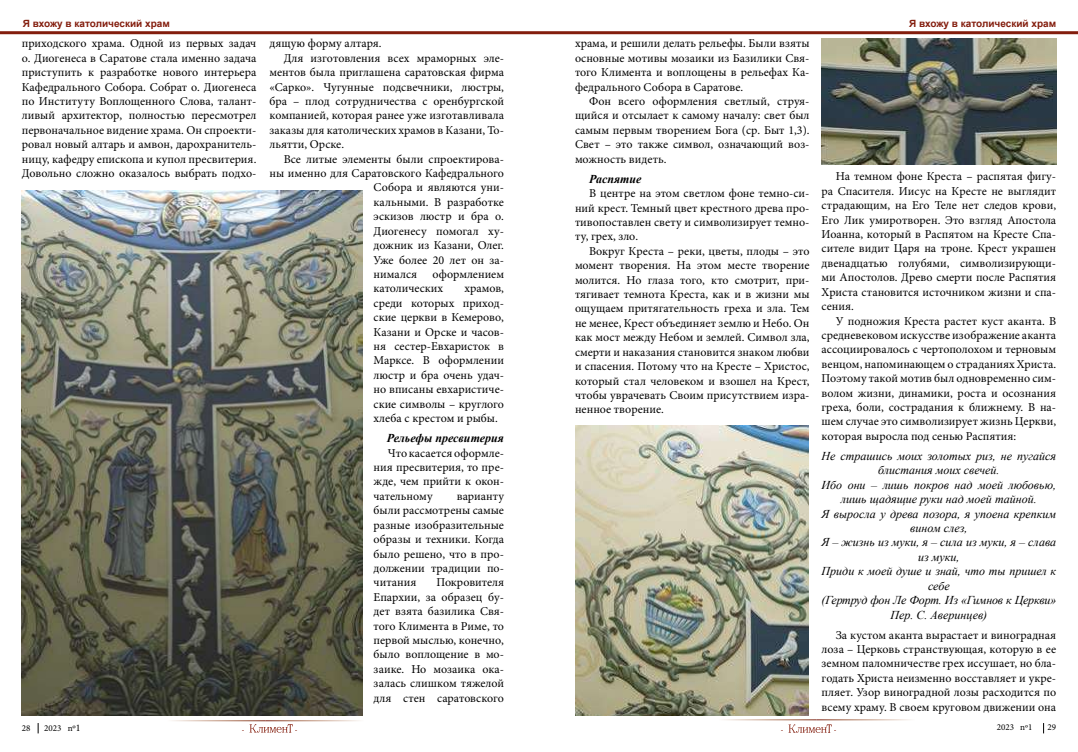
<style>
.page{position:relative;width:1078px;height:752px;background:#fff}
.page>*{position:absolute;margin:0;border:0;box-sizing:border-box;transform-origin:0 0}
.t1{font:12px/14.4px "Minion Pro";color:#000;text-align:justify}
.t2{font:italic 12px/14.4px "Times New Roman";color:#000;text-align:center}
.t3{font:italic 700 12px "Times New Roman";color:#000}
.t4{font:700 10px "Arial";color:#831d0d}
.t5{font:9px "Minion Pro";color:#000}
.s1{font-size:10px}
</style>
<div class="page">
<img style="left:22px;top:191px;width:340px;height:524px">
<hr style="left:0;top:31px;width:1077px;height:3px;background:#831d0d">
<img style="left:575px;top:425px;width:233px;height:290px">
<img style="left:821px;top:39px;width:234px;height:125px">
<svg style="left:242px;top:724px;width:55px;height:8px"></svg>
<svg style="left:788px;top:724px;width:47px;height:8px"></svg>
<p class="t4" style="left:23px;top:17px;width:148px">Я вхожу в католический храм</p>
<p class="t1" style="left:22px;top:36px;width:236px">приходского храма. Одной из первых задач о. Диогенеса в Саратове стала именно задача приступить к разработке нового интерьера Кафедрального Собора. Собрат о. Диогенеса по Институту Воплощенного Слова, талант&shy;ливый архитектор, полностью пересмотрел первоначальное видение храма. Он спроекти&shy;ровал новый алтарь и амвон, дарохранитель&shy;ницу, кафедру епископа и купол пресвитерия.<br>Довольно сложно оказалось выбрать подхо-</p>
<p class="t1" style="left:269px;top:36px;width:114px">дящую форму алтаря.</p>
<p class="t1" style="left:283px;top:51px;width:222px">Для изготовления всех мраморных эле-</p>
<p class="t1" style="left:269px;top:65px;width:236px">ментов была приглашена саратовская фирма</p>
<p class="t1" style="left:269px;top:80px;width:236px">«Сарко». Чугунные подсвечники, люстры,</p>
<p class="t1" style="left:269px;top:94px;width:236px">бра – плод сотрудничества с оренбургской</p>
<p class="t1" style="left:269px;top:108px;width:236px">компанией, которая ранее уже изготавливала</p>
<p class="t1" style="left:269px;top:123px;width:236px">заказы для католических храмов в Казани, То-</p>
<p class="t1" style="left:269px;top:137px;width:76px">льятти, Орске.</p>
<p class="t1" style="left:283px;top:152px;width:222px">Все литые элементы были спроектирова-</p>
<p class="t1" style="left:269px;top:166px;width:236px">ны именно для Саратовского Кафедрального</p>
<p class="t1" style="left:373px;top:180px;width:132px">Собора и являются уни-</p>
<p class="t1" style="left:373px;top:195px;width:132px">кальными. В разработке</p>
<p class="t1" style="left:373px;top:209px;width:132px">эскизов люстр и бра о.</p>
<p class="t1" style="left:373px;top:224px;width:132px">Диогенесу помогал ху-</p>
<p class="t1" style="left:373px;top:238px;width:132px">дожник из Казани, Олег.</p>
<p class="t1" style="left:373px;top:252px;width:132px">Уже более 20 лет он за-</p>
<p class="t1" style="left:373px;top:267px;width:45px">нимался</p>
<p class="t1" style="left:373px;top:267px;width:132px;text-indent:59px">оформлением католических</p>
<p class="t1" style="left:373px;top:281px;width:132px;text-indent:91px">храмов, среди которых приход&shy;ские церкви в Кемерово, Казани и Орске и часов&shy;ня сестер-Евхаристок в Марксе. В оформлении люстр и бра очень удач&shy;но вписаны евхаристиче&shy;ские символы – круглого хлеба с крестом и рыбы.</p>
<p class="t3" style="left:387px;top:429px;width:119px">Рельефы пресвитерия</p>
<p class="t1" style="left:373px;top:445px;width:132px;text-indent:14px">Что касается оформле&shy;ния пресвитерия, то пре&shy;жде, чем прийти к окон&shy;чательному</p>
<p class="t1" style="left:373px;top:488px;width:132px;text-indent:83px">варианту были рассмотрены самые разные изобразительные образы и техники. Когда было решено, что в про&shy;должении традиции по&shy;читания</p>
<p class="t1" style="left:373px;top:575px;width:132px;text-indent:63px">Покровителя Епархии, за образец бу&shy;дет взята базилика Свя&shy;того Климента в Риме, то первой мыслью, конечно, было воплощение в мо&shy;заике. Но мозаика ока&shy;залась слишком тяжелой для стен саратовского</p>
<p class="t1" style="left:575px;top:36px;width:236px">храма, и решили делать рельефы. Были взяты основные мотивы мозаики из Базилики Свя&shy;того Климента и воплощены в рельефах Ка&shy;федрального Собора в Саратове.</p>
<p class="t1" style="left:575px;top:94px;width:236px;text-indent:14px">Фон всего оформления светлый, струя&shy;щийся и отсылает к самому началу: свет был самым первым творением Бога (ср. Быт 1,3).<br>Свет – это также символ, означающий воз&shy;можность видеть.</p>
<p class="t3" style="left:589px;top:170px;width:54px">Распятие</p>
<p class="t1" style="left:575px;top:186px;width:236px;text-indent:14px">В центре на этом светлом фоне темно-си&shy;ний крест. Темный цвет крестного древа про&shy;тивопоставлен свету и символизирует темно&shy;ту, грех, зло.</p>
<p class="t1" style="left:575px;top:244px;width:236px;text-indent:14px">Вокруг Креста – реки, цветы, плоды – это момент творения. На этом месте творение молится. Но глаза того, кто смотрит, при&shy;тягивает темнота Креста, как и в жизни мы ощущаем притягательность греха и зла. Тем не менее, Крест объединяет землю и Небо. Он как мост между Небом и землей. Символ зла, смерти и наказания становится знаком любви и спасения. Потому что на Кресте – Христос, который стал человеком и взошел на Крест, чтобы уврачевать Своим присутствием изра&shy;ненное творение.</p>
<p class="t4" style="left:908px;top:17px;width:148px">Я вхожу в католический храм</p>
<p class="t1" style="left:821px;top:169px;width:236px;text-indent:14px">На темном фоне Креста – распятая фигу&shy;ра Спасителя. Иисус на Кресте не выглядит страдающим, на Его Теле нет следов крови, Его Лик умиротворен. Это взгляд Апостола Иоанна, который в Распятом на Кресте Спа&shy;сителе видит Царя на троне. Крест украшен двенадцатью голубями, символизирующи&shy;ми Апостолов. Древо смерти после Распятия Христа становится источником жизни и спа&shy;сения.</p>
<p class="t1" style="left:821px;top:313px;width:236px;text-indent:14px">У подножия Креста растет куст аканта. В средневековом искусстве изображение аканта ассоциировалось с чертополохом и терновым венцом, напоминающем о страданиях Христа.<br>Поэтому такой мотив был одновременно сим&shy;волом жизни, динамики, роста и осознания греха, боли, сострадания к ближнему. В на&shy;шем случае это символизирует жизнь Церкви, которая выросла под сенью Распятия:</p>
<p class="t2" style="left:821px;top:448px;width:236px">Не страшись моих золотых риз, не пугайся блистания моих свечей.<br>Ибо они – лишь покров над моей любовью, лишь щадящие руки над моей тайной.<br>Я выросла у древа позора, я упоена крепким вином слез,<br>Я – жизнь из муки, я – сила из муки, я – слава из муки,<br>Приди к моей душе и знай, что ты пришел к себе<br>(Гертруд фон Ле Форт. Из «Гимнов к Церкви»<br>Пер. С. Аверинцев)</p>
<p class="t1" style="left:821px;top:627px;width:236px;text-indent:14px">За кустом аканта вырастает и виноградная лоза – Церковь странствующая, которую в ее земном паломничестве грех иссушает, но бла&shy;годать Христа неизменно восставляет и укре&shy;пляет. Узор виноградной лозы расходится по всему храму. В своем круговом движении она</p>
<p class="t5" style="left:22px;top:721px;width:10px">28</p>
<p class="t5" style="left:44px;top:721px;width:38px">2023 n<span class="s1">º1</span></p>
<p class="t5" style="left:996px;top:720px;width:37px">2023 nº1</p>
<p class="t5" style="left:1047px;top:720px;width:10px">29</p>
</div>
